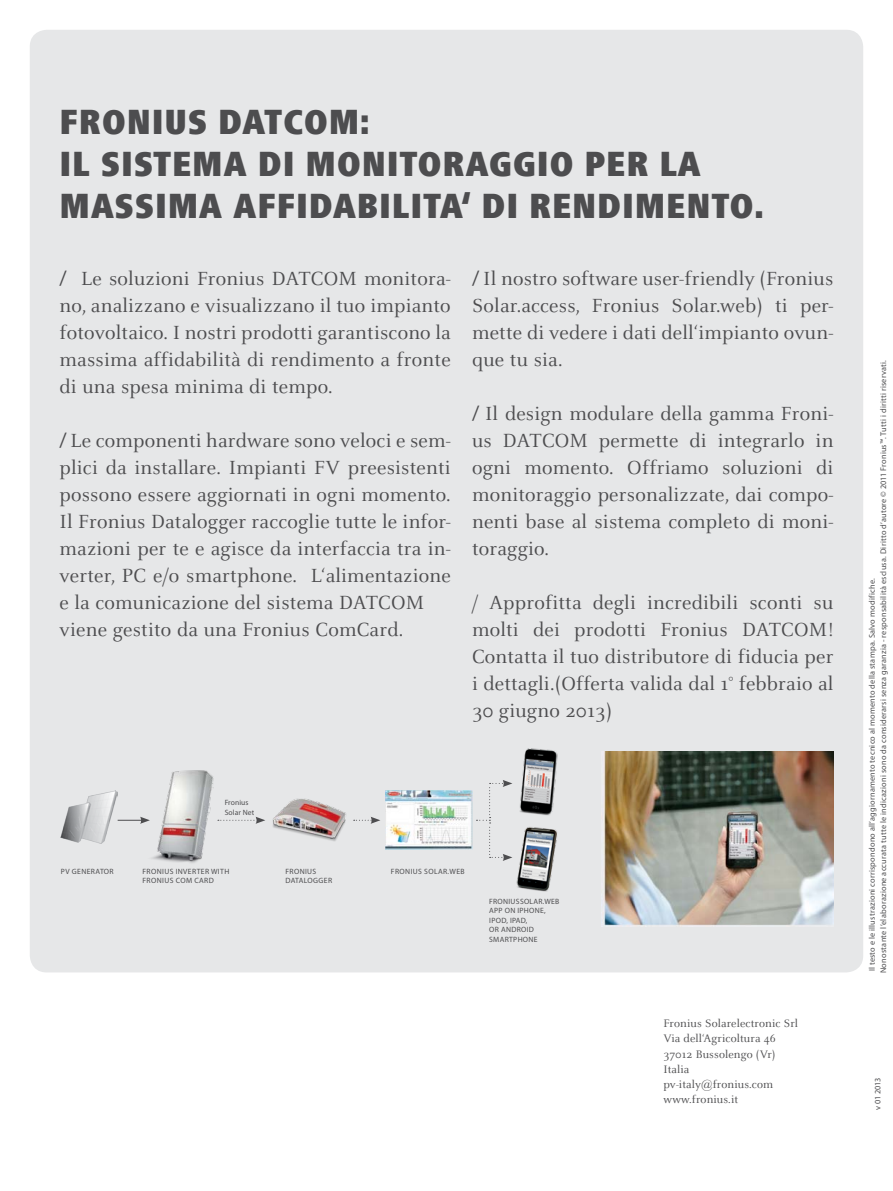
<style>
.page{position:relative;width:893px;height:1191px;background:#fff}
.page>*{position:absolute;margin:0;border:0;box-sizing:border-box;transform-origin:0 0}
.t1{font:900 condensed 36px/42px "Frutiger Next Com";letter-spacing:.02em;color:#4d4d4f}
.t2{font:21px/27px "Celeste Pro";letter-spacing:.01em;color:#4d4d4f;text-align:justify}
.t3{font:12px/15px "Celeste Pro";letter-spacing:.01em;color:#4d4d4f}
.t4{font:8.25px/11.2px "Myriad Pro";letter-spacing:.025em;color:#4d4d4f}
.t5{font:7.65px/9.6px "Myriad Pro";letter-spacing:.05em;color:#4d4d4f}
.t6{font:7.65px/9.6px "Myriad Pro";letter-spacing:.01em;color:#4d4d4f}
.s1{font-family:"Myriad Pro"}
</style>
<div class="page">
<div style="left:30px;top:30px;width:833px;height:942px;background:#e6e7e8;border-radius:17px"></div>
<img style="left:603px;top:752px;width:230px;height:174px">
<img style="left:385px;top:790px;width:87px;height:59px">
<img style="left:520px;top:748px;width:38px;height:68px">
<img style="left:516px;top:827px;width:41px;height:65px">
<img style="left:61px;top:790px;width:56px;height:54px">
<svg style="left:118px;top:816px;width:24px;height:8px"></svg>
<svg style="left:476px;top:780px;width:36px;height:81px"></svg>
<svg style="left:218px;top:817px;width:46px;height:7px"></svg>
<img style="left:142px;top:770px;width:72px;height:93px">
<img style="left:264px;top:798px;width:90px;height:43px">
<svg style="left:354px;top:817px;width:26px;height:7px"></svg>
<h1 class="t1" style="left:60px;top:101px;width:706px">FRONIUS DATCOM:<br>IL SISTEMA DI MONITORAGGIO PER LA<br>MASSIMA AFFIDABILITA‘ DI RENDIMENTO.</h1>
<p class="t2" style="left:60px;top:264px;width:393px"><span class="s1">/</span> Le soluzioni Fronius DATCOM monitora&shy;no, analizzano e visualizzano il tuo impianto fotovoltaico. I nostri prodotti garantiscono la massima affidabilità di rendimento a fronte di una spesa minima di tempo.</p>
<p class="t2" style="left:60px;top:426px;width:393px;text-align:left"><span class="s1">/</span> Le componenti hardware sono veloci e sem&shy;plici da installare. Impianti FV preesistenti possono essere aggiornati in ogni momento.<br>Il Fronius Datalogger raccoglie tutte le infor&shy;mazioni per te e agisce da interfaccia tra in&shy;verter, PC e/o smartphone. L‘alimentazione e la comunicazione del sistema DATCOM viene gestito da una Fronius ComCard.</p>
<p class="t2" style="left:472px;top:264px;width:363px"><span class="s1">/</span> Il nostro software user-friendly (Fronius Solar.access, Fronius Solar.web) ti per&shy;mette di vedere i dati dell‘impianto ovun&shy;que tu sia.</p>
<p class="t2" style="left:472px;top:399px;width:363px"><span class="s1">/</span> Il design modulare della gamma Froni&shy;us DATCOM permette di integrarlo in ogni momento. Offriamo soluzioni di monitoraggio personalizzate, dai compo&shy;nenti base al sistema completo di moni&shy;toraggio.</p>
<p class="t2" style="left:472px;top:588px;width:363px">/ Approfitta degli incredibili sconti su molti dei prodotti Fronius DATCOM!<br>Contatta il tuo distributore di fiducia per i dettagli.(Offerta valida dal 1° febbraio al 30 giugno 2013)</p>
<p class="t6" style="left:225px;top:797px;width:31px">FRONIUS<br>SOLAR NET</p>
<p class="t5" style="left:61px;top:866px;width:54px">PV GENERATOR</p>
<p class="t5" style="left:142px;top:866px;width:88px">FRONI US INVERTER WITH<br>FRONI US COM CARD</p>
<p class="t5" style="left:285px;top:866px;width:48px">FRONI US<br>DATALOGGER</p>
<p class="t5" style="left:391px;top:866px;width:75px">FRONI US SOLAR.WEB</p>
<p class="t5" style="left:489px;top:896px;width:72px">FRONI US SOLAR.WEB<br>APP ON IPHONE,<br>IP OD, IPAD,<br>OR AND</p>
<p class="t5" style="left:489px;top:924px;width:50px;text-indent:28px">ROID<br>SMARTPHONE</p>
<p class="t3" style="left:663px;top:1016px;width:136px">Fronius Solarelectronic Srl<br>Via dell‘Agricoltura 46<br>37012 Bussolengo (Vr)<br>Italia pv-italy@fronius.com www.fronius.it</p>
<p class="t4" style="left:866px;top:973px;width:615px;rotate:-90deg">IL TESTO E LE ILLUSTRAZIONI CORRISPONDONO ALL’AGGIORNAMENTO TECNICO AL MOMENTO DELLA STAMPA. SALVO MODIFICHE.<br>NONOSTANTE L’ELABORAZIONE ACCURATA TUTTE LE INDICAZIONI SONO DA CONSIDERARSI SENZA GARANZIA - RESPONSABILITÀ ESCLUSA. DIRITTO D’AUTORE © 2011 FRONIUS™. TUTTI I DIRITTI RISERVATI.</p>
<p class="t4" style="left:872px;top:1110px;width:34px;rotate:-90deg">V 01 2013</p>
</div>
